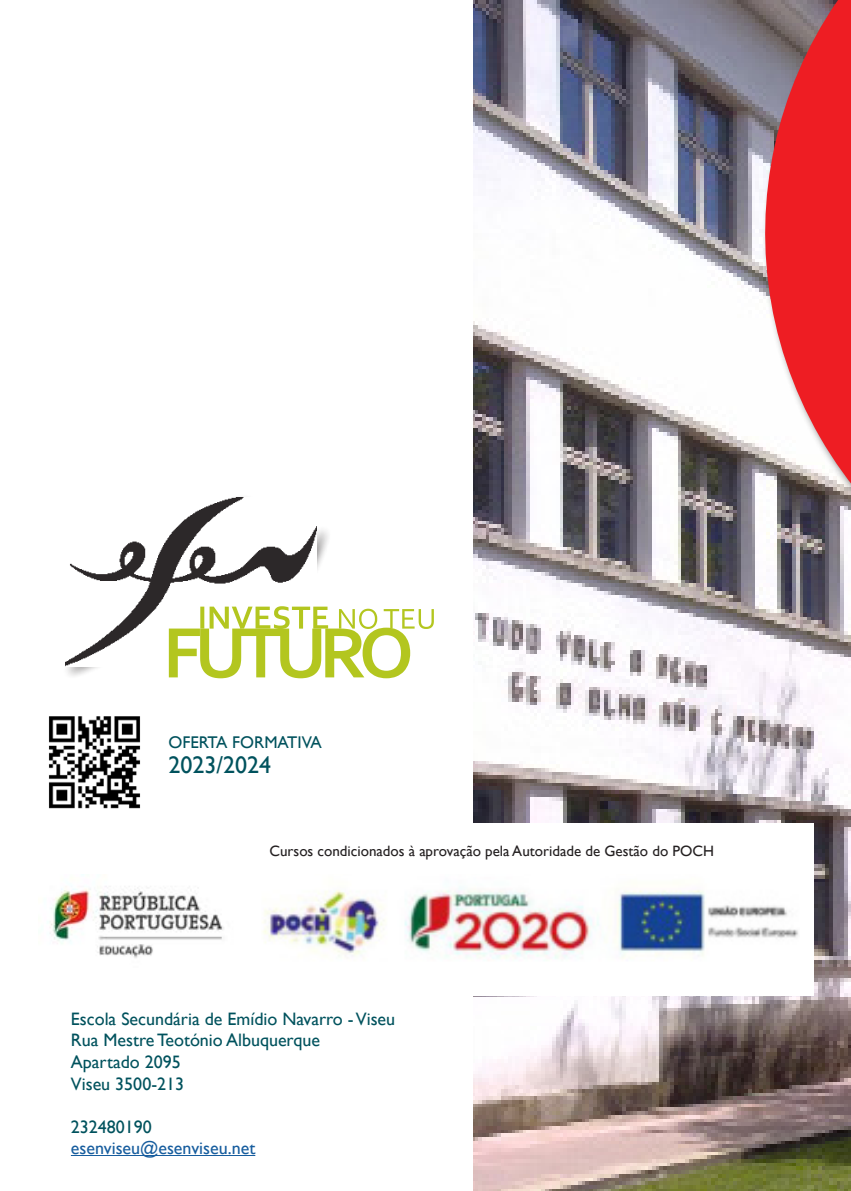
<style>
.page{position:relative;width:851px;height:1191px;background:#fff}
.page>*{position:absolute;margin:0;border:0;box-sizing:border-box;transform-origin:0 0}
.t1{font:24px "Gill Sans";color:#00525d}
.t2{font:18px "Gill Sans";color:#00525d}
.t3{font:18px "Gill Sans";color:#175d9e}
.t4{font:16.8px "Gill Sans";color:#00525d}
.t5{font:15px "Gill Sans";color:#231f20}
</style>
<div class="page">
<img style="left:473px;top:0;width:377px;height:1191px">
<div style="left:62px;top:494px;width:270px;height:187px;background:#231f20;opacity:.75"></div>
<img style="left:65px;top:497px;width:252px;height:170px">
<svg style="left:169px;top:606px;width:265px;height:72px"></svg>
<img style="left:48px;top:716px;width:93px;height:93px">
<div style="left:248px;top:823px;width:566px;height:173px;background:#fff"></div>
<img style="left:263px;top:887px;width:535px;height:72px">
<hr style="left:71px;top:1155px;width:184px;height:1px;background:#175d9e">
<svg style="left:752px;top:0;width:98px;height:655px"></svg>
<img style="left:50px;top:874px;width:174px;height:84px">
<p class="t4" style="left:168px;top:732px;width:155px">OFERTA FORMATIVA</p>
<p class="t1" style="left:168px;top:750px;width:104px">2023/2024</p>
<p class="t5" style="left:269px;top:842px;width:446px">Cursos condicionados à aprovação pela Autoridade de Gestão do POCH</p>
<p class="t2" style="left:71px;top:1008px;width:326px">Escola Secundária de Emídio Navarro - Viseu</p>
<p class="t2" style="left:71px;top:1029px;width:250px">Rua Mestre Teotónio Albuquerque</p>
<p class="t2" style="left:71px;top:1051px;width:111px">Apartado 2095</p>
<p class="t2" style="left:71px;top:1073px;width:115px">Viseu 3500-213</p>
<p class="t2" style="left:71px;top:1116px;width:82px">232480190</p>
<p class="t3" style="left:71px;top:1137px;width:186px">esenviseu@esenviseu.net</p>
</div>
